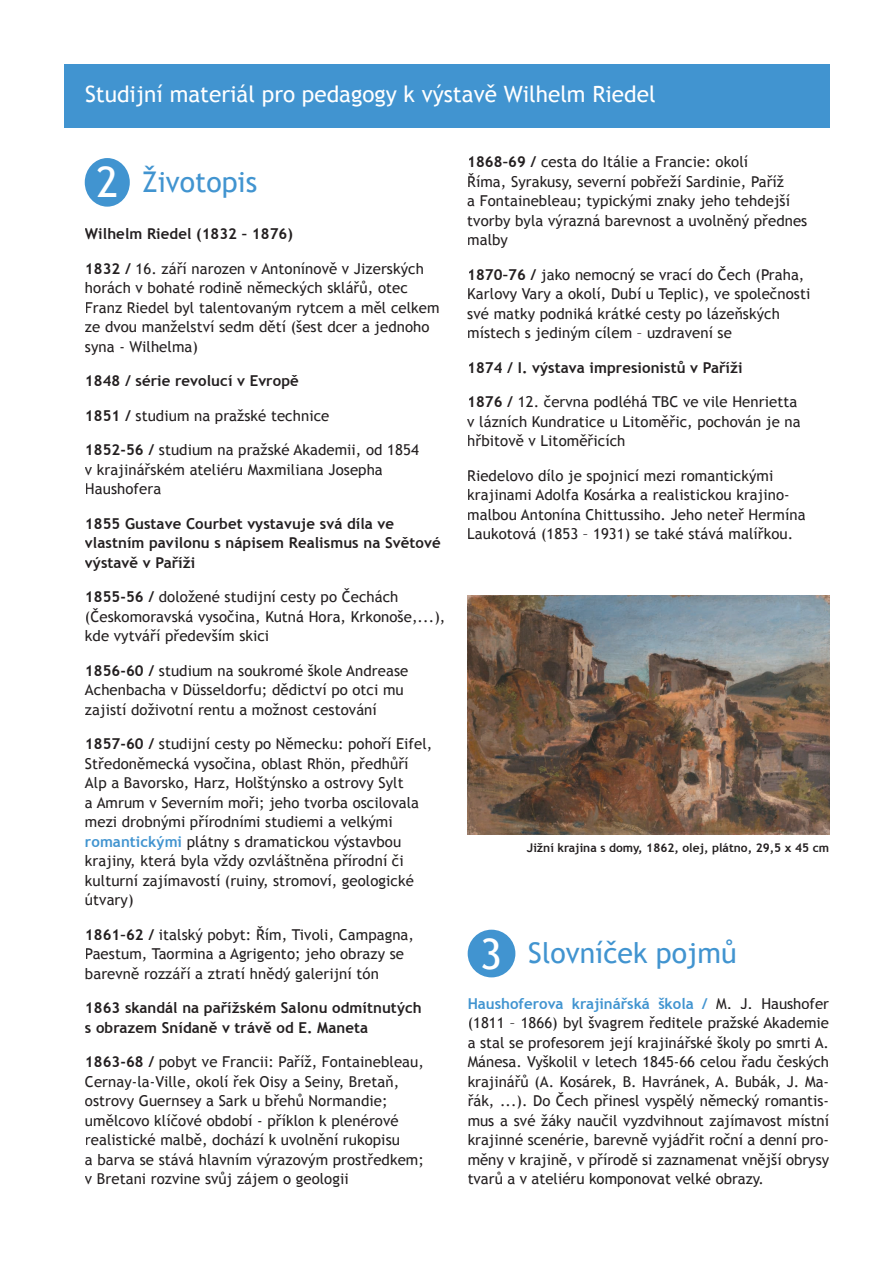
<style>
.page{position:relative;width:893px;height:1263px;background:#fff}
.page>*{position:absolute;margin:0;border:0;box-sizing:border-box;transform-origin:0 0}
.t1{font:28.5px "Trebuchet MS";color:#4194d0}
.t2{font:22.5px "Trebuchet MS";color:#fff}
.t3{font:15px/19.5px "Trebuchet MS";letter-spacing:.005em;color:#231f20}
.t4{font:700 15px/19.5px "Trebuchet MS";letter-spacing:.005em;color:#231f20}
.t5{font:700 12px "Trebuchet MS";color:#231f20}
.s1{font-size:42px;color:#fff}
.s2{font-weight:700}
.s3{font-weight:700;color:#4194d0}
</style>
<div class="page">
<div style="left:64px;top:64px;width:765px;height:64px;background:#4194d0"></div>
<div style="left:85px;top:158px;width:45px;height:49px;background:#4194d0;border-radius:50%"></div>
<div style="left:468px;top:930px;width:47px;height:47px;background:#4194d0;border-radius:50%"></div>
<img style="left:468px;top:596px;width:361px;height:238px">
<h2 class="t2" style="left:85px;top:81px;width:572px">Studijní materiál pro pedagogy k výstavě Wilhelm Riedel</h2>
<h1 class="t1" style="left:97px;top:165px;width:162px"><span class="s1">2</span> Životopis</h1>
<p class="t3" style="left:467px;top:152px;width:342px"><span class="s2">1868–69 /</span> cesta do Itálie a Francie: okolí<br>Říma, Syrakusy, severní pobřeží Sardinie, Paříž<br>a Fontainebleau; typickými znaky jeho tehdejší tvorby byla výrazná barevnost a uvolněný přednes malby</p>
<p class="t3" style="left:467px;top:265px;width:345px"><span class="s2">1870–76 /</span> jako nemocný se vrací do Čech (Praha, Karlovy Vary a okolí, Dubí u Teplic), ve společnosti své matky podniká krátké cesty po lázeňských místech s jediným cílem – uzdravení se</p>
<p class="t4" style="left:467px;top:358px;width:277px">1874 / I. výstava impresionistů v Paříži</p>
<p class="t3" style="left:467px;top:392px;width:335px"><span class="s2">1876 /</span> 12. června podléhá TBC ve vile Henrietta v lázních Kundratice u Litoměřic, pochován je na hřbitově v Litoměřicích</p>
<p class="t3" style="left:467px;top:466px;width:340px">Riedelovo dílo je spojnicí mezi romantickými krajinami Adolfa Kosárka a realistickou krajino&shy;malbou Antonína Chittussiho. Jeho neteř Hermína Laukotová (1853 – 1931) se také stává malířkou.</p>
<p class="t4" style="left:85px;top:224px;width:209px">Wilhelm Riedel (1832 – 1876)</p>
<p class="t3" style="left:85px;top:259px;width:356px"><span class="s2">1832 /</span> 16. září narozen v Antonínově v Jizerských horách v bohaté rodině německých sklářů, otec Franz Riedel byl talentovaným rytcem a měl celkem ze dvou manželství sedm dětí (šest dcer a jednoho syna - Wilhelma)</p>
<p class="t4" style="left:85px;top:371px;width:215px">1848 / série revolucí v Evropě</p>
<p class="t3" style="left:85px;top:406px;width:246px"><span class="s2">1851 /</span> studium na pražské technice</p>
<p class="t3" style="left:85px;top:440px;width:335px"><span class="s2">1852-56 /</span> studium na pražské Akademii, od 1854 v krajinářském ateliéru Maxmiliana Josepha<br>Haushofera</p>
<p class="t4" style="left:85px;top:514px;width:357px">1855 Gustave Courbet vystavuje svá díla ve vlastním pavilonu s nápisem Realismus na Světové výstavě v Paříži</p>
<p class="t3" style="left:85px;top:587px;width:362px"><span class="s2">1855-56 /</span> doložené studijní cesty po Čechách (Českomoravská vysočina, Kutná Hora, Krkonoše,...), kde vytváří především skici</p>
<p class="t3" style="left:85px;top:661px;width:325px"><span class="s2">1856-60 /</span> studium na soukromé škole Andrease<br>Achenbacha v Düsseldorfu; dědictví po otci mu zajistí doživotní rentu a možnost cestování</p>
<p class="t3" style="left:85px;top:734px;width:349px"><span class="s2">1857-60 /</span> studijní cesty po Německu: pohoří Eifel, Středoněmecká vysočina, oblast Rhön, předhůří Alp a Bavorsko, Harz, Holštýnsko a ostrovy Sylt<br>a Amrum v Severním moři; jeho tvorba oscilovala mezi drobnými přírodními studiemi a velkými <span class="s3">romantickými</span> plátny s dramatickou výstavbou krajiny, která byla vždy ozvláštněna přírodní či kulturní zajímavostí (ruiny, stromoví, geologické útvary)</p>
<p class="t3" style="left:85px;top:925px;width:331px"><span class="s2">1861–62 /</span> italský pobyt: Řím, Tivoli, Campagna,<br>Paestum, Taormina a Agrigento; jeho obrazy se barevně rozzáří a ztratí hnědý galerijní tón</p>
<p class="t4" style="left:85px;top:998px;width:338px">1863 skandál na pařížském Salonu odmítnutých s obrazem Snídaně v trávě od E. Maneta</p>
<p class="t3" style="left:85px;top:1052px;width:341px"><span class="s2">1863-68 /</span> pobyt ve Francii: Paříž, Fontainebleau, Cernay-la-Ville, okolí řek Oisy a Seiny, Bretaň, ostrovy Guernsey a Sark u břehů Normandie; umělcovo klíčové období - příklon k plenérové realistické malbě, dochází k uvolnění rukopisu<br>a barva se stává hlavním výrazovým prostředkem; v Bretani rozvine svůj zájem o geologii</p>
<p class="t5" style="left:527px;top:840px;width:304px">Jižní krajina s domy, 1862, olej, plátno, 29,5 x 45 cm</p>
<h1 class="t1" style="left:480px;top:936px;width:258px"><span class="s1">3</span> Slovníček pojmů</h1>
<p class="t3" style="left:468px;top:994px;width:363px;text-align:justify"><span class="s3">Haushoferova krajinářská škola /</span> M. J. Haushofer (1811 – 1866) byl švagrem ředitele pražské Akademie a stal se profesorem její krajinářské školy po smrti A.<br>Mánesa. Vyškolil v letech 1845-66 celou řadu českých krajinářů (A. Kosárek, B. Havránek, A. Bubák, J. Ma&shy;řák, ...). Do Čech přinesl vyspělý německý romantis&shy;mus a své žáky naučil vyzdvihnout zajímavost místní krajinné scenérie, barevně vyjádřit roční a denní pro&shy;měny v krajině, v přírodě si zaznamenat vnější obrysy tvarů a v ateliéru komponovat velké obrazy.</p>
</div>
